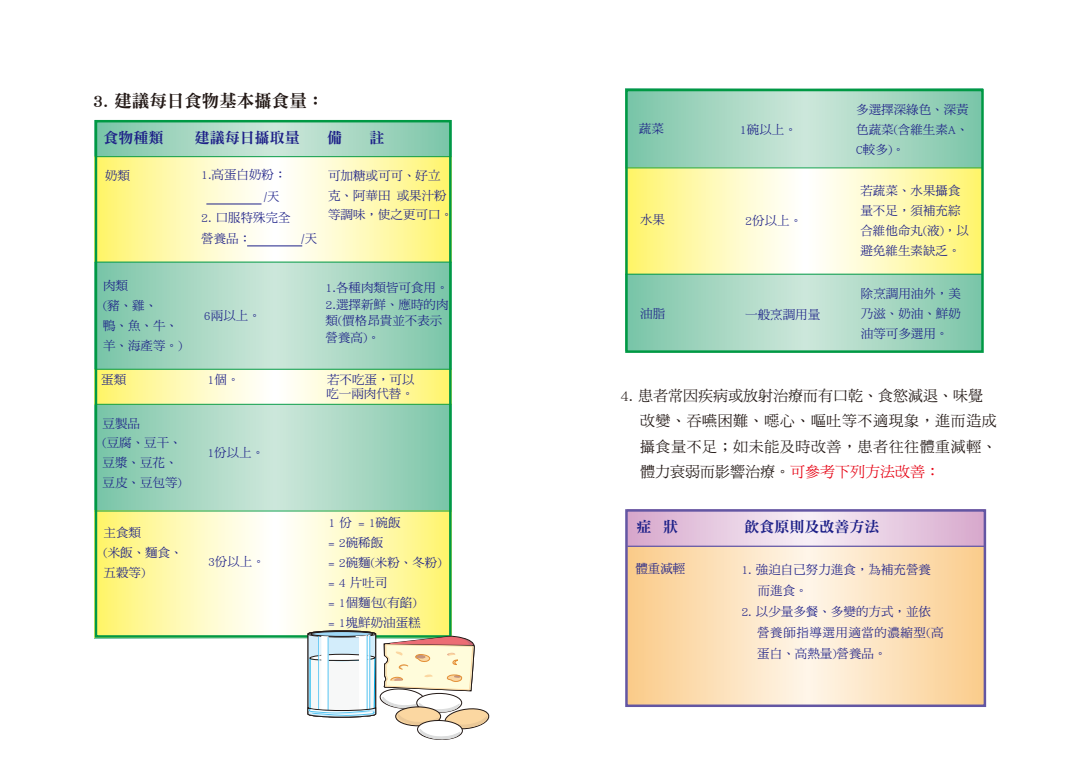
<style>
.page{position:relative;width:1085px;height:780px;background:#fff}
.page>*{position:absolute;margin:0;border:0;box-sizing:border-box;transform-origin:0 0}
.t1{font:17.5px "DF Ming Std W9";color:#221815}
.t2{font:15px/25.4px "DF Ming Std W5";color:#221815}
.t3{font:15px "DF Ming Std W9";color:#1d2088}
.t4{font:12.5px/19.9px "DF Ming Std W5";color:#1d2088}
.s1{color:#e60012}
</style>
<div class="page">
<hr style="left:250px;top:18px;width:61px;height:1px;background:#000">
<hr style="left:18px;top:359px;width:1px;height:64px;background:#000">
<svg style="left:98px;top:123px;width:350px;height:388px;background:#a4d6c1"></svg>
<svg style="left:98px;top:512px;width:350px;height:123px;background:#fef9ba"></svg>
<svg style="left:98px;top:370px;width:350px;height:34px;background:#fdf9ba"></svg>
<svg style="left:98px;top:157px;width:350px;height:105px;background:#fdf9b9"></svg>
<hr style="left:95px;top:156px;width:356px;height:1px;background:#094">
<hr style="left:95px;top:262px;width:356px;height:1px;background:#094">
<hr style="left:95px;top:369px;width:356px;height:1px;background:#094">
<hr style="left:95px;top:404px;width:356px;height:1px;background:#094">
<hr style="left:95px;top:511px;width:356px;height:1px;background:#094">
<div style="left:95px;top:120px;width:356px;height:518px;border:2px solid #094"></div>
<hr style="left:206px;top:204px;width:55px;height:1px;background:#1d2088">
<hr style="left:247px;top:246px;width:55px;height:1px;background:#1d2088">
<svg style="left:308px;top:631px;width:182px;height:109px"></svg>
<hr style="left:777px;top:18px;width:60px;height:1px;background:#000">
<hr style="left:544px;top:359px;width:1px;height:64px;background:#000">
<hr style="left:1083px;top:363px;width:1px;height:62px;background:#000">
<svg style="left:628px;top:92px;width:352px;height:258px;background:#a4d6c0"></svg>
<svg style="left:628px;top:169px;width:352px;height:105px;background:#fef9ba"></svg>
<hr style="left:625px;top:168px;width:356px;height:1px;background:#094">
<hr style="left:625px;top:274px;width:356px;height:1px;background:#094">
<div style="left:625px;top:89px;width:358px;height:264px;border:2px solid #094"></div>
<svg style="left:628px;top:512px;width:355px;height:34px;background:#e5cae0"></svg>
<svg style="left:628px;top:547px;width:355px;height:157px;background:#fce0b9"></svg>
<hr style="left:627px;top:546px;width:357px;height:1px;background:#6356a3">
<div style="left:625px;top:509px;width:361px;height:198px;border:2px solid #6356a3"></div>
<p class="t1" style="left:93px;top:92px;width:233px">3. 建議每日食物基本攝食量：</p>
<p class="t3" style="left:103px;top:130px;width:61px">食物種類</p>
<p class="t3" style="left:195px;top:130px;width:106px">建議每日攝取量</p>
<p class="t3" style="left:327px;top:130px;width:16px">備</p>
<p class="t3" style="left:369px;top:130px;width:16px">註</p>
<p class="t4" style="left:105px;top:166px;width:26px">奶類</p>
<p class="t4" style="left:264px;top:164px;width:24px;line-height:21.1px;text-indent:-63px">1.高蛋白奶粉：/天</p>
<p class="t4" style="left:201px;top:206px;width:91px;line-height:21.1px">2. 口服特殊完全營養品：</p>
<p class="t4" style="left:328px;top:165px;width:126px">可加糖或可可、好立克、阿華田或果汁粉等調味，使之更可口。</p>
<p class="t4" style="left:301px;top:228px;width:17px">/天</p>
<p class="t4" style="left:103px;top:276px;width:81px">肉類<br>(豬、雞、<br>鴨、魚、牛、羊、海產等。)</p>
<p class="t4" style="left:204px;top:306px;width:58px">6兩以上。</p>
<p class="t4" style="left:325px;top:279px;width:124px;line-height:16.5px">1.各種肉類皆可食用。<br>2.選擇新鮮、應時的肉類(價格昂貴並不表示營養高)。</p>
<p class="t4" style="left:101px;top:369px;width:26px">蛋類</p>
<p class="t4" style="left:207px;top:369px;width:33px">1個。</p>
<p class="t4" style="left:326px;top:372px;width:90px;line-height:14.2px">若不吃蛋，可以吃一兩肉代替。</p>
<p class="t4" style="left:102px;top:413px;width:81px">豆製品<br>(豆腐、豆干、豆漿、豆花、豆皮、豆包等)</p>
<p class="t4" style="left:207px;top:443px;width:58px">1份以上。</p>
<p class="t4" style="left:103px;top:522px;width:81px">主食類<br>(米飯、麵食、五穀等)</p>
<p class="t4" style="left:208px;top:551px;width:58px">3份以上。</p>
<p class="t4" style="left:328px;top:513px;width:115px">1 份 = 1碗飯<br>= 2碗稀飯<br>= 2碗麵(米粉、冬粉) = 4 片吐司<br>= 1個麵包(有餡)<br>= 1塊鮮奶油蛋糕</p>
<p class="t4" style="left:638px;top:119px;width:26px">蔬菜</p>
<p class="t4" style="left:739px;top:119px;width:58px">1碗以上。</p>
<p class="t4" style="left:640px;top:210px;width:26px">水果</p>
<p class="t4" style="left:745px;top:210px;width:58px">2份以上。</p>
<p class="t4" style="left:640px;top:304px;width:26px">油脂</p>
<p class="t4" style="left:745px;top:304px;width:76px">一般烹調用量</p>
<p class="t4" style="left:856px;top:99px;width:114px;text-align:justify">多選擇深綠色、深黃色蔬菜(含維生素A、C較多)。</p>
<p class="t4" style="left:860px;top:181px;width:110px">若蔬菜、水果攝食量不足，須補充綜合維他命丸(液)，以避免維生素缺乏。</p>
<p class="t4" style="left:860px;top:284px;width:101px;text-align:justify">除烹調用油外，美乃滋、奶油、鮮奶油等可多選用。</p>
<p class="t2" style="left:640px;top:383px;width:358px;text-indent:-19px">4. 患者常因疾病或放射治療而有口乾、食慾減退、味覺改變、吞嚥困難、噁心、嘔吐等不適現象，進而造成攝食量不足；如未能及時改善，患者往往體重減輕、體力衰弱而影響治療。<span class="s1">可參考下列方法改善：</span></p>
<p class="t3" style="left:636px;top:519px;width:43px">症 狀</p>
<p class="t3" style="left:744px;top:519px;width:136px">飲食原則及改善方法</p>
<p class="t4" style="left:635px;top:559px;width:51px">體重減輕</p>
<p class="t4" style="left:757px;top:559px;width:175px;line-height:21.1px;text-indent:-16px">1. 強迫自己努力進食，為補充營養而進食。</p>
<p class="t4" style="left:757px;top:601px;width:188px;line-height:21.1px;text-indent:-16px">2. 以少量多餐、多變的方式，並依營養師指導選用適當的濃縮型(高蛋白、高熱量)營養品。</p>
</div>
